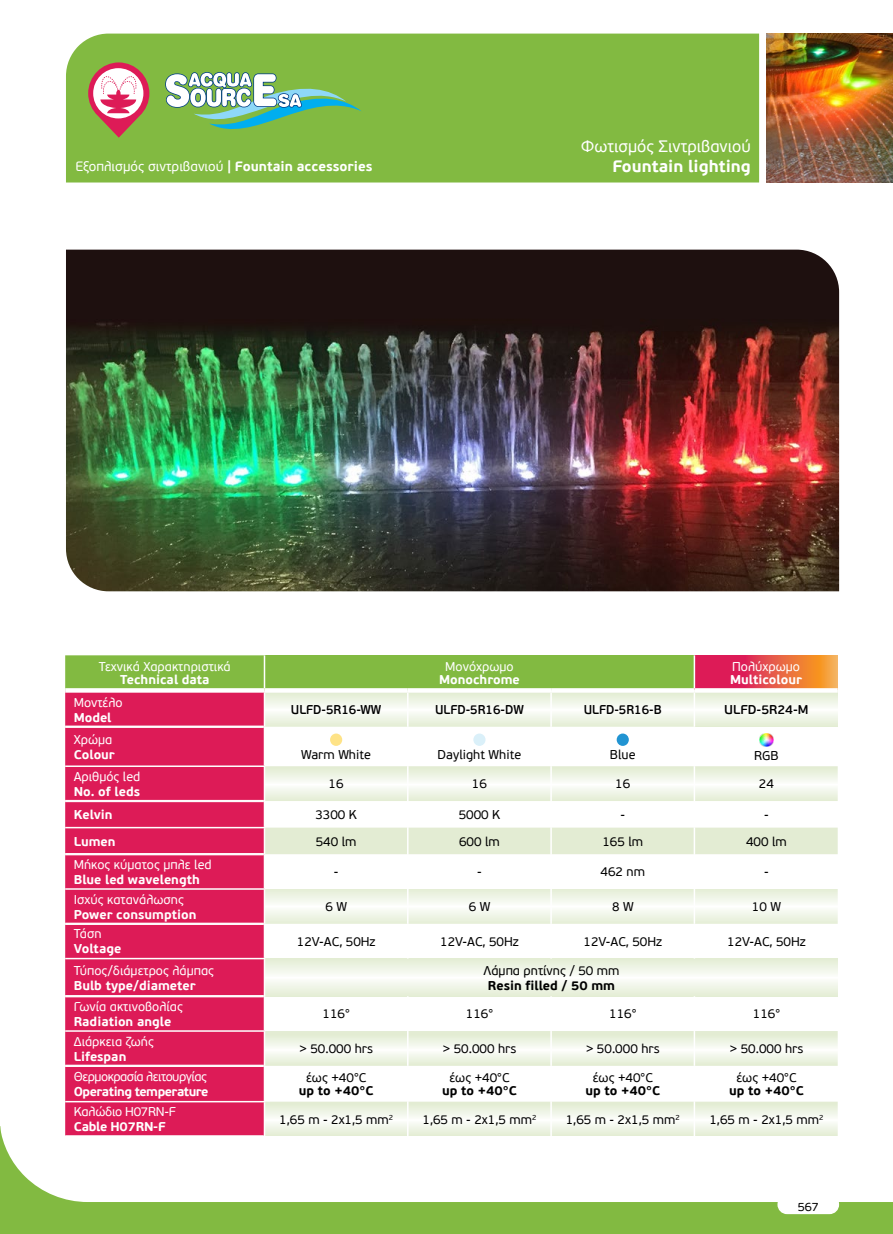
<style>
.page{position:relative;width:893px;height:1234px;background:#fff}
.page>*{position:absolute;margin:0;border:0;box-sizing:border-box;transform-origin:0 0}
.t1{font:16.5px "PF Beau Sans Pro";color:#fff}
.t2{font:700 16.5px "PF Beau Sans Pro";color:#fff}
.t3{font:13.5px "PF Beau Sans Pro";color:#fff}
.t4{font:12.75px "PF Beau Sans Pro";color:#000}
.t5{font:12.75px "PF Beau Sans Pro";color:#fff}
.t6{font:700 12.75px "PF Beau Sans Pro";color:#fff}
.t7{font:700 12.75px "PF Beau Sans Pro";color:#000}
.t8{font:600 12.75px "PF Beau Sans Pro";color:#000;scale:.95 1}
.t9{font:12.75px "PF Beau Sans Pro";letter-spacing:-.04em;color:#fff}
.t10{font:700 12.75px "PF Beau Sans Pro";letter-spacing:-.04em;color:#fff}
.t11{font:12.75px "PF Beau Sans Pro";letter-spacing:-.02em;color:#fff}
.t12{font:700 12.75px "PF Beau Sans Pro";letter-spacing:-.02em;color:#fff}
.t13{font:600 12.75px "PF Beau Sans Pro";color:#000}
.t14{font:12px "PF Beau Sans Pro";color:#000}
.s1{font-weight:700}
</style>
<div class="page">
<svg style="left:1px;top:1132px;width:892px;height:101px;fill:#82ba41"></svg>
<svg style="left:0;top:1126px;width:1px;height:107px"></svg>
<div style="left:778px;top:1195px;width:60px;height:17px;background:#fff;border-radius:9px"></div>
<div style="left:777px;top:1194px;width:62px;height:19px;border:2px solid #fff;border-radius:9px"></div>
<div style="left:66px;top:34px;width:693px;height:148px;background:#82ba41"></div>
<img style="left:767px;top:34px;width:126px;height:149px">
<svg style="left:164px;top:71px;width:198px;height:76px;background:#86be77"></svg>
<svg style="left:88px;top:62px;width:61px;height:76px"></svg>
<div style="left:65px;top:655px;width:199px;height:33px;background:#82ba41"></div>
<div style="left:264px;top:655px;width:430px;height:35px;background:#82ba41"></div>
<svg style="left:695px;top:655px;width:143px;height:33px;background:#e65249"></svg>
<div style="left:65px;top:692px;width:199px;height:443px;background:#dd1b57"></div>
<svg style="left:265px;top:692px;width:429px;height:34px"></svg>
<svg style="left:695px;top:692px;width:143px;height:34px"></svg>
<svg style="left:265px;top:889px;width:573px;height:34px"></svg>
<svg style="left:265px;top:958px;width:573px;height:37px"></svg>
<svg style="left:265px;top:1031px;width:573px;height:34px"></svg>
<svg style="left:265px;top:1101px;width:573px;height:34px"></svg>
<hr style="left:65px;top:725px;width:199px;height:2px;background:#fff">
<hr style="left:264px;top:655px;width:1px;height:33px;background:#fff">
<hr style="left:407px;top:692px;width:2px;height:34px;background:#fff">
<hr style="left:550px;top:692px;width:2px;height:34px;background:#fff">
<svg style="left:264px;top:766px;width:574px;height:88px"></svg>
<hr style="left:407px;top:888px;width:2px;height:35px;background:#fff">
<hr style="left:550px;top:888px;width:2px;height:35px;background:#fff">
<hr style="left:694px;top:888px;width:1px;height:35px;background:#fff">
<hr style="left:407px;top:1030px;width:2px;height:35px;background:#fff">
<hr style="left:550px;top:1030px;width:2px;height:35px;background:#fff">
<hr style="left:694px;top:1030px;width:1px;height:35px;background:#fff">
<hr style="left:264px;top:1102px;width:1px;height:34px;background:#fff">
<hr style="left:407px;top:1101px;width:2px;height:35px;background:#fff">
<hr style="left:550px;top:1101px;width:2px;height:35px;background:#fff">
<hr style="left:694px;top:1101px;width:1px;height:35px;background:#fff">
<svg style="left:65px;top:688px;width:199px;height:4px"></svg>
<svg style="left:264px;top:688px;width:144px;height:4px"></svg>
<svg style="left:408px;top:688px;width:143px;height:2px"></svg>
<svg style="left:551px;top:688px;width:143px;height:2px"></svg>
<svg style="left:694px;top:688px;width:144px;height:4px"></svg>
<hr style="left:65px;top:727px;width:199px;height:1px;background:#fff">
<hr style="left:65px;top:800px;width:199px;height:1px;background:#fff">
<hr style="left:65px;top:801px;width:199px;height:1px;background:#fff">
<hr style="left:65px;top:853px;width:199px;height:1px;background:#fff">
<hr style="left:65px;top:854px;width:199px;height:1px;background:#fff">
<hr style="left:65px;top:922px;width:199px;height:1px;background:#fff">
<hr style="left:65px;top:923px;width:199px;height:1px;background:#fff">
<hr style="left:65px;top:995px;width:199px;height:1px;background:#fff">
<hr style="left:65px;top:996px;width:199px;height:1px;background:#fff">
<hr style="left:65px;top:1064px;width:199px;height:1px;background:#fff">
<hr style="left:65px;top:1065px;width:199px;height:1px;background:#fff">
<hr style="left:65px;top:765px;width:200px;height:1px;background:#fff">
<hr style="left:65px;top:826px;width:200px;height:2px;background:#fff">
<hr style="left:65px;top:888px;width:200px;height:1px;background:#fff">
<hr style="left:65px;top:957px;width:200px;height:2px;background:#fff">
<hr style="left:65px;top:1030px;width:200px;height:1px;background:#fff">
<hr style="left:65px;top:1100px;width:200px;height:2px;background:#fff">
<div style="left:330px;top:733px;width:12px;height:12px;background:#fee387;border-radius:50%"></div>
<div style="left:473px;top:733px;width:12px;height:12px;background:#daf0f9;border-radius:50%"></div>
<div style="left:617px;top:733px;width:12px;height:12px;background:#2194d2;border-radius:50%"></div>
<svg style="left:760px;top:733px;width:13px;height:13px"></svg>
<div style="left:55px;top:1135px;width:790px;height:41px;background:#fff"></div>
<img style="left:66px;top:249px;width:773px;height:342px">
<p class="t3" style="left:75px;top:159px;width:299px">Εξοπλισμός σιντριβανιού <span class="s1">| Fountain accessories</span></p>
<p class="t1" style="left:581px;top:137px;width:172px">Φωτισμός Σιντριβανιού</p>
<p class="t2" style="left:612px;top:156px;width:140px">Fountain lighting</p>
<p class="t5" style="left:99px;top:659px;width:133px">Τεχνικά Χαρακτηριστικά</p>
<p class="t6" style="left:120px;top:672px;width:91px">Technical data</p>
<p class="t5" style="left:445px;top:659px;width:70px">Μονόχρωμο</p>
<p class="t6" style="left:439px;top:672px;width:82px">Monochrome</p>
<p class="t5" style="left:732px;top:659px;width:69px">Πολύχρωμο</p>
<p class="t6" style="left:730px;top:672px;width:73px">Multicolour</p>
<p class="t5" style="left:74px;top:694px;width:50px">Mοντέλο</p>
<p class="t6" style="left:74px;top:709px;width:39px">Model</p>
<p class="t8" style="left:291px;top:702px;width:97px">ULFD-5R16-WW</p>
<p class="t8" style="left:435px;top:702px;width:95px">ULFD-5R16-DW</p>
<p class="t8" style="left:584px;top:702px;width:84px">ULFD-5R16-B</p>
<p class="t13" style="left:724px;top:702px;width:86px">ULFD-5R24-M</p>
<p class="t5" style="left:74px;top:731px;width:40px">Χρώμα</p>
<p class="t6" style="left:74px;top:746px;width:43px">Colour</p>
<p class="t4" style="left:301px;top:747px;width:71px">Warm White</p>
<p class="t4" style="left:438px;top:747px;width:85px">Daylight White</p>
<p class="t4" style="left:610px;top:747px;width:27px">Blue</p>
<p class="t4" style="left:754px;top:748px;width:26px">RGB</p>
<p class="t5" style="left:74px;top:769px;width:68px">Αριθμός led</p>
<p class="t6" style="left:74px;top:783px;width:68px">No. of leds</p>
<p class="t4" style="left:329px;top:776px;width:17px">16</p>
<p class="t4" style="left:472px;top:776px;width:17px">16</p>
<p class="t4" style="left:615px;top:776px;width:17px">16</p>
<p class="t4" style="left:759px;top:776px;width:17px">24</p>
<p class="t6" style="left:74px;top:806px;width:41px">Kelvin</p>
<p class="t4" style="left:315px;top:807px;width:43px">3300 K</p>
<p class="t4" style="left:459px;top:807px;width:43px">5000 K</p>
<p class="t4" style="left:620px;top:807px;width:6px">-</p>
<p class="t4" style="left:764px;top:807px;width:6px">-</p>
<p class="t6" style="left:74px;top:833px;width:43px">Lumen</p>
<p class="t4" style="left:316px;top:833px;width:42px">540 lm</p>
<p class="t4" style="left:459px;top:833px;width:42px">600 lm</p>
<p class="t4" style="left:602px;top:833px;width:42px">165 lm</p>
<p class="t4" style="left:746px;top:833px;width:42px">400 lm</p>
<p class="t5" style="left:74px;top:857px;width:139px">Μήκος κύματος μπλε led</p>
<p class="t6" style="left:74px;top:871px;width:128px">Blue led wavelength</p>
<p class="t4" style="left:334px;top:864px;width:6px">-</p>
<p class="t4" style="left:477px;top:864px;width:6px">-</p>
<p class="t4" style="left:600px;top:864px;width:46px">462 nm</p>
<p class="t4" style="left:764px;top:864px;width:6px">-</p>
<p class="t5" style="left:74px;top:891px;width:112px">Ισχύς κατανάλωσης</p>
<p class="t6" style="left:74px;top:906px;width:124px">Power consumption</p>
<p class="t5" style="left:74px;top:926px;width:29px">Τάση</p>
<p class="t6" style="left:74px;top:940px;width:49px">Voltage</p>
<p class="t5" style="left:74px;top:962px;width:142px">Τύπος/διάμετρος λάμπας</p>
<p class="t6" style="left:74px;top:977px;width:123px">Bulb type/diameter</p>
<p class="t5" style="left:74px;top:998px;width:111px">Γωνία ακτινοβολίας</p>
<p class="t6" style="left:74px;top:1013px;width:99px">Radiation angle</p>
<p class="t5" style="left:74px;top:1033px;width:82px">Διάρκεια ζωής</p>
<p class="t6" style="left:74px;top:1048px;width:54px">Lifespan</p>
<p class="t9" style="left:74px;top:1068px;width:135px">Θερμοκρασία λειτουργίας</p>
<p class="t10" style="left:74px;top:1083px;width:136px">Operating temperature</p>
<p class="t11" style="left:74px;top:1104px;width:104px">Καλώδιο H07RN-F</p>
<p class="t12" style="left:74px;top:1118px;width:93px">Cable H07RN-F</p>
<p class="t4" style="left:325px;top:899px;width:23px">6 W</p>
<p class="t4" style="left:469px;top:899px;width:23px">6 W</p>
<p class="t4" style="left:612px;top:899px;width:23px">8 W</p>
<p class="t4" style="left:752px;top:899px;width:31px">10 W</p>
<p class="t4" style="left:297px;top:934px;width:80px">12V-AC, 50Hz</p>
<p class="t4" style="left:440px;top:934px;width:80px">12V-AC, 50Hz</p>
<p class="t4" style="left:584px;top:934px;width:80px">12V-AC, 50Hz</p>
<p class="t4" style="left:727px;top:934px;width:80px">12V-AC, 50Hz</p>
<p class="t4" style="left:483px;top:962px;width:138px">Λάμπα ρητίνης / 50 mm</p>
<p class="t7" style="left:488px;top:977px;width:129px">Resin filled / 50 mm</p>
<p class="t4" style="left:323px;top:1006px;width:29px">116°</p>
<p class="t4" style="left:466px;top:1006px;width:29px">116°</p>
<p class="t4" style="left:609px;top:1006px;width:29px">116°</p>
<p class="t4" style="left:753px;top:1006px;width:29px">116°</p>
<p class="t4" style="left:299px;top:1041px;width:75px">&gt; 50.000 hrs</p>
<p class="t4" style="left:443px;top:1041px;width:75px">&gt; 50.000 hrs</p>
<p class="t4" style="left:586px;top:1041px;width:75px">&gt; 50.000 hrs</p>
<p class="t4" style="left:730px;top:1041px;width:75px">&gt; 50.000 hrs</p>
<p class="t4" style="left:306px;top:1069px;width:62px">έως +40°C</p>
<p class="t7" style="left:299px;top:1082px;width:76px">up to +40°C</p>
<p class="t4" style="left:449px;top:1069px;width:62px">έως +40°C</p>
<p class="t7" style="left:442px;top:1082px;width:76px">up to +40°C</p>
<p class="t4" style="left:593px;top:1069px;width:62px">έως +40°C</p>
<p class="t7" style="left:585px;top:1082px;width:76px">up to +40°C</p>
<p class="t4" style="left:736px;top:1069px;width:62px">έως +40°C</p>
<p class="t7" style="left:729px;top:1082px;width:76px">up to +40°C</p>
<p class="t4" style="left:279px;top:1111px;width:115px">1,65 m - 2x1,5 mm<sup>2</sup></p>
<p class="t4" style="left:422px;top:1111px;width:115px">1,65 m - 2x1,5 mm<sup>2</sup></p>
<p class="t4" style="left:566px;top:1111px;width:115px">1,65 m - 2x1,5 mm<sup>2</sup></p>
<p class="t4" style="left:709px;top:1111px;width:115px">1,65 m - 2x1,5 mm<sup>2</sup></p>
<p class="t14" style="left:798px;top:1199px;width:23px">567</p>
</div>
